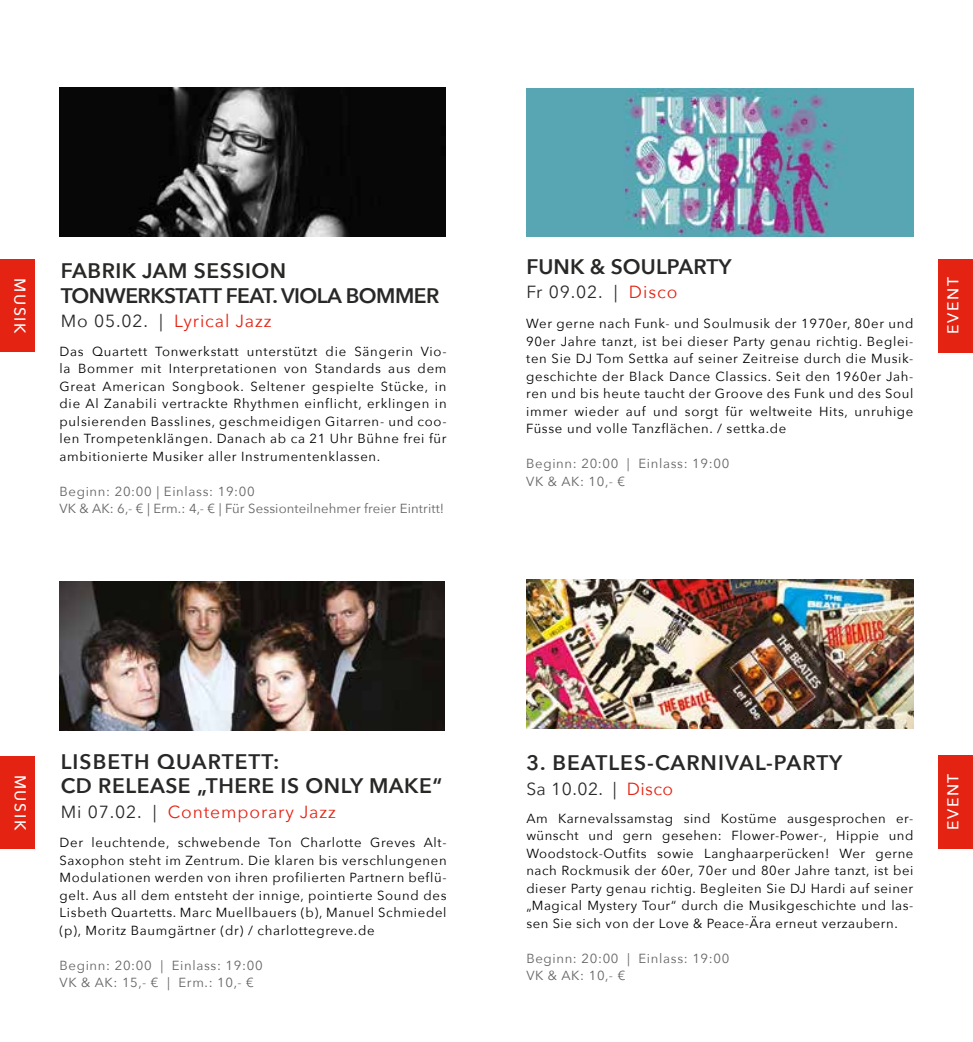
<style>
.page{position:relative;width:973px;height:1042px;background:#fff}
.page>*{position:absolute;margin:0;border:0;box-sizing:border-box;transform-origin:0 0}
.t1{font:600 21px/24.5px "Avenir Next";letter-spacing:-.025em;color:#282827}
.t2{font:600 21px/24.5px "Avenir Next";letter-spacing:.025em;color:#282827}
.t3{font:600 21px "Avenir Next";letter-spacing:.05em;color:#282827}
.t4{font:600 21px "Avenir Next";letter-spacing:.005em;color:#282827}
.t5{font:17.5px "Avenir Next";letter-spacing:.05em;color:#e42313}
.t6{font:17.5px "Avenir Next";letter-spacing:.05em;color:#282827}
.t7{font:500 15.75px "Avenir Next";letter-spacing:.1em;color:#fff}
.t8{font:13.12px/17.5px "Avenir Next";letter-spacing:.05em;color:#000;text-align:justify}
.t9{font:13.12px/17.5px "Avenir Next";letter-spacing:.05em;color:#646363}
.t10{font:13.12px/17.5px "Avenir Next";letter-spacing:.01em;color:#646363}
</style>
<div class="page">
<div style="left:938px;top:259px;width:34px;height:93px;background:#e42313"></div>
<div style="left:938px;top:755px;width:34px;height:94px;background:#e42313"></div>
<img style="left:526px;top:580px;width:387px;height:149px">
<img style="left:60px;top:582px;width:384px;height:148px">
<img style="left:60px;top:87px;width:385px;height:149px">
<div style="left:0;top:259px;width:35px;height:93px;background:#e42313"></div>
<div style="left:0;top:756px;width:35px;height:92px;background:#e42313"></div>
<img style="left:526px;top:88px;width:387px;height:148px">
<p class="t7" style="left:34px;top:278px;width:57px;rotate:90deg">MUSIK</p>
<h1 class="t1" style="left:61px;top:258px;width:380px">FABRIK JAM SESSION<br>TONWERKSTATT FEAT. VIOLA BOMMER</h1>
<h2 class="t6" style="left:61px;top:306px;width:89px">Mo 05.02.</h2>
<h2 class="t5" style="left:174px;top:306px;width:99px">Lyrical Jazz</h2>
<p class="t8" style="left:60px;top:342px;width:388px">Das Quartett Tonwerkstatt unterstützt die Sängerin Vio&shy;la Bommer mit Interpretationen von Standards aus dem Great American Songbook. Seltener gespielte Stücke, in die Al Zanabili vertrackte Rhythmen einflicht, erklingen in pulsierenden Basslines, geschmeidigen Gitarren- und coo&shy;len Trompetenklängen. Danach ab ca 21 Uhr Bühne frei für ambitionierte Musiker aller Instrumentenklassen.</p>
<p class="t10" style="left:60px;top:482px;width:386px">Beginn: 20:00 Einlass: 19:00<br>VK &amp; AK: 6,- € Erm.: 4,- € | Für Sessionteilnehmer freier Eintritt!</p>
<h1 class="t4" style="left:526px;top:248px;width:206px">FUNK &amp; SOULPARTY</h1>
<h2 class="t6" style="left:526px;top:277px;width:78px">Fr 09.02.</h2>
<h2 class="t5" style="left:629px;top:277px;width:50px">Disco</h2>
<p class="t8" style="left:526px;top:314px;width:388px">Wer gerne nach Funk- und Soulmusik der 1970er, 80er und 90er Jahre tanzt, ist bei dieser Party genau richtig. Beglei&shy;ten Sie DJ Tom Settka auf seiner Zeitreise durch die Musik&shy;geschichte der Black Dance Classics. Seit den 1960er Jah&shy;ren und bis heute taucht der Groove des Funk und des Soul immer wieder auf und sorgt für weltweite Hits, unruhige Füsse und volle Tanzflächen. / settka.de</p>
<p class="t9" style="left:526px;top:454px;width:204px">Beginn: 20:00 | Einlass: 19:00<br>VK &amp; AK: 10,- €</p>
<p class="t7" style="left:939px;top:334px;width:58px;rotate:-90deg">EVENT</p>
<p class="t7" style="left:34px;top:774px;width:57px;rotate:90deg">MUSIK</p>
<h1 class="t2" style="left:61px;top:748px;width:383px">LISBETH QUARTETT:<br>CD RELEASE „THERE IS ONLY MAKE“</h1>
<h2 class="t6" style="left:61px;top:797px;width:82px">Mi 07.02.</h2>
<h2 class="t5" style="left:168px;top:797px;width:169px">Contemporary Jazz</h2>
<p class="t8" style="left:60px;top:833px;width:388px">Der leuchtende, schwebende Ton Charlotte Greves Alt-Saxophon steht im Zentrum. Die klaren bis verschlungenen Modulationen werden von ihren profilierten Partnern beflü&shy;gelt. Aus all dem entsteht der innige, pointierte Sound des Lisbeth Quartetts. Marc Muellbauers (b), Manuel Schmiedel (p), Moritz Baumgärtner (dr) / charlottegreve.de</p>
<p class="t9" style="left:60px;top:956px;width:204px">Beginn: 20:00 | Einlass: 19:00<br>VK &amp; AK: 15,- € | Erm.: 10,- €</p>
<h1 class="t3" style="left:526px;top:745px;width:317px">3. BEATLES-CARNIVAL-PARTY</h1>
<h2 class="t6" style="left:526px;top:774px;width:78px">Sa 10.02.</h2>
<h2 class="t5" style="left:626px;top:774px;width:48px">Disco</h2>
<p class="t8" style="left:526px;top:809px;width:388px">Am Karnevalssamstag sind Kostüme ausgesprochen er&shy;wünscht und gern gesehen: Flower-Power-, Hippie und Woodstock-Outfits sowie Langhaarperücken! Wer gerne nach Rockmusik der 60er, 70er und 80er Jahre tanzt, ist bei dieser Party genau richtig. Begleiten Sie DJ Hardi auf seiner „Magical Mystery Tour“ durch die Musikgeschichte und las&shy;sen Sie sich von der Love &amp; Peace-Ära erneut verzaubern.</p>
<p class="t9" style="left:526px;top:949px;width:204px">Beginn: 20:00 | Einlass: 19:00<br>VK &amp; AK: 10,- €</p>
<p class="t7" style="left:939px;top:830px;width:58px;rotate:-90deg">EVENT</p>
</div>
